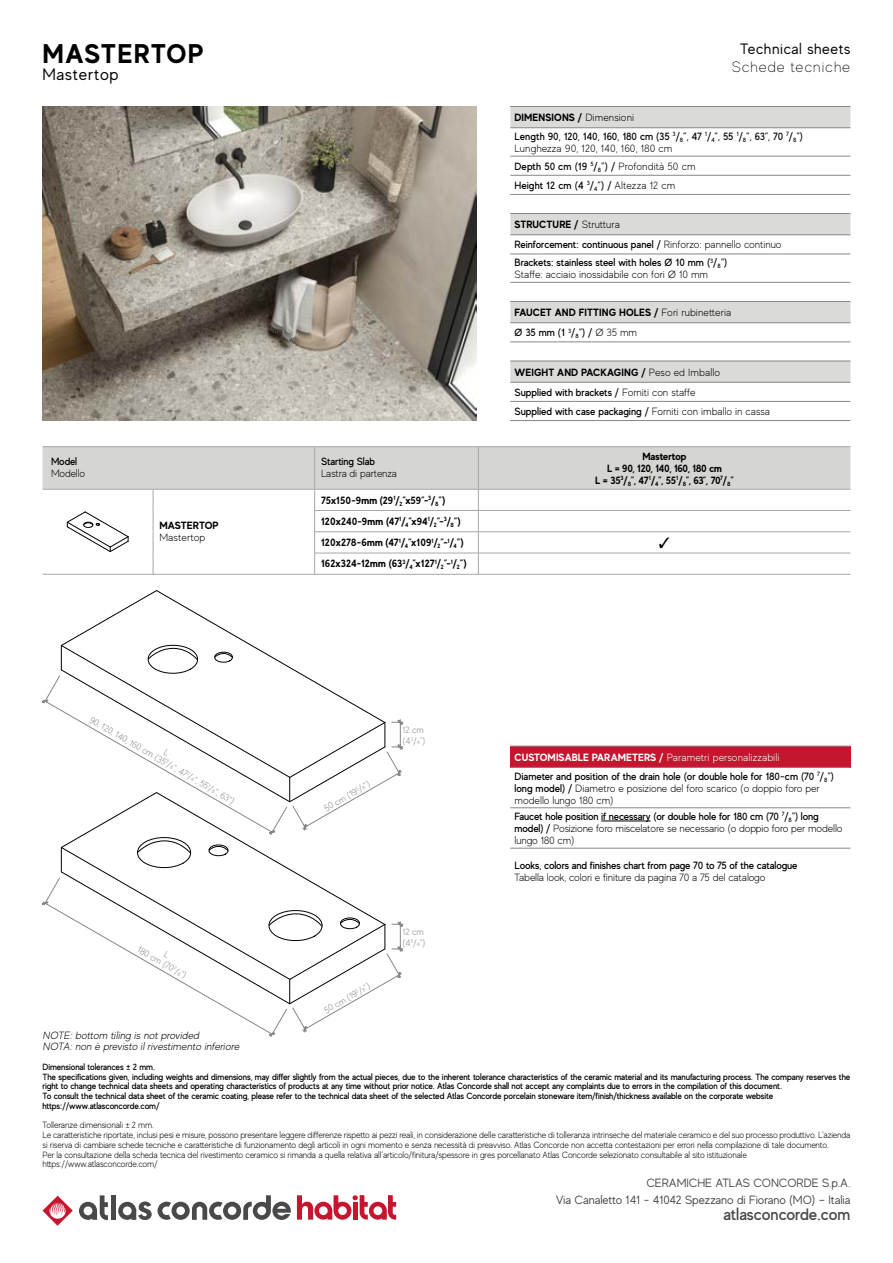
<style>
.page{position:relative;width:893px;height:1263px;background:#fff}
.page>*{position:absolute;margin:0;border:0;box-sizing:border-box;transform-origin:0 0}
.t1{font:700 27px "MADE Evolve Sans";letter-spacing:.045em;color:#000}
.t2{font:500 16.5px "MADE Evolve Sans";letter-spacing:-.005em;color:#4a4948}
.t3{font:16.5px "MADE Evolve Sans";letter-spacing:.04em;color:#000}
.t4{font:15px "MADE Evolve Sans";letter-spacing:.04em;color:#000}
.t5{font:100 15px "MADE Evolve Sans";letter-spacing:.035em;color:#000}
.t6{font:12px/16.5px "MADE Evolve Sans";color:#4a4948;text-align:right}
.t7{font:300 10.5px/12px "MADE Evolve Sans";letter-spacing:-.01em;color:#000}
.t8{font:500 10.5px/18.8px "MADE Evolve Sans";letter-spacing:-.005em;color:#000}
.t9{font:700 10.5px/21.3px "MADE Evolve Sans";letter-spacing:-.01em;color:#000}
.t10{font:italic 300 10.5px/10.5px "MADE Evolve Sans";color:#000}
.t11{font:700 10.5px/12px "MADE Evolve Sans";letter-spacing:-.04em;color:#000;text-align:center}
.t12{font:700 10.5px/20.2px "MADE Evolve Sans";letter-spacing:.01em;color:#000}
.t13{font:300 10.5px "MADE Evolve Sans";letter-spacing:.01em;color:#000}
.t14{font:300 9.15px/9.1px "MADE Evolve Sans";letter-spacing:-.015em;color:#878786;text-align:center}
.t15{font:300 9px/9.8px "MADE Evolve Sans";letter-spacing:-.025em;color:#000;scale:.96 1}
.t16{font:500 9px/9.8px "MADE Evolve Sans";letter-spacing:-.015em;color:#000}
.s1{font-size:5.25px}
.s2{font-weight:700}
.s3{font-weight:300}
.s4{font-weight:500}
.s5{font-weight:700;color:#fff}
.s6{font-weight:300;color:#fff}
</style>
<div class="page">
<div style="left:111px;top:1195px;width:5px;height:25px;background:#4a4948"></div>
<svg style="left:79px;top:1195px;width:29px;height:25px"></svg>
<svg style="left:158px;top:1195px;width:133px;height:25px"></svg>
<svg style="left:118px;top:1201px;width:34px;height:19px"></svg>
<svg style="left:43px;top:1196px;width:30px;height:30px"></svg>
<svg style="left:297px;top:1195px;width:99px;height:25px"></svg>
<img style="left:43px;top:106px;width:433px;height:315px">
<svg style="left:510px;top:107px;width:340px;height:128px"></svg>
<svg style="left:510px;top:302px;width:340px;height:80px"></svg>
<hr style="left:510px;top:156px;width:340px;height:1px;background:#878786">
<hr style="left:510px;top:194px;width:340px;height:1px;background:#878786">
<hr style="left:510px;top:282px;width:340px;height:1px;background:#878786">
<hr style="left:510px;top:106px;width:340px;height:1px;background:#878786">
<hr style="left:510px;top:213px;width:340px;height:1px;background:#878786">
<hr style="left:510px;top:301px;width:340px;height:1px;background:#878786">
<hr style="left:510px;top:361px;width:340px;height:1px;background:#878786">
<hr style="left:510px;top:127px;width:340px;height:1px;background:#878786">
<hr style="left:510px;top:175px;width:340px;height:1px;background:#878786">
<hr style="left:510px;top:235px;width:340px;height:1px;background:#878786">
<hr style="left:510px;top:322px;width:340px;height:1px;background:#878786">
<hr style="left:510px;top:254px;width:340px;height:1px;background:#878786">
<hr style="left:510px;top:342px;width:340px;height:1px;background:#878786">
<hr style="left:510px;top:382px;width:340px;height:1px;background:#878786">
<hr style="left:510px;top:401px;width:340px;height:1px;background:#878786">
<hr style="left:510px;top:420px;width:340px;height:1px;background:#878786">
<svg style="left:42px;top:590px;width:362px;height:447px"></svg>
<hr style="left:43px;top:574px;width:110px;height:1px;background:#a7a7a7">
<hr style="left:153px;top:574px;width:162px;height:1px;background:#a7a7a7">
<hr style="left:315px;top:574px;width:163px;height:1px;background:#a7a7a7">
<hr style="left:478px;top:574px;width:372px;height:1px;background:#a7a7a7">
<hr style="left:315px;top:446px;width:163px;height:1px;background:#a7a7a7">
<hr style="left:478px;top:446px;width:372px;height:1px;background:#a7a7a7">
<hr style="left:43px;top:446px;width:110px;height:1px;background:#a7a7a7">
<hr style="left:153px;top:446px;width:162px;height:1px;background:#a7a7a7">
<div style="left:510px;top:746px;width:340px;height:21px;background:#c6152e"></div>
<hr style="left:510px;top:746px;width:340px;height:1px;background:#878786">
<hr style="left:510px;top:767px;width:340px;height:1px;background:#878786">
<hr style="left:510px;top:807px;width:340px;height:1px;background:#878786">
<hr style="left:510px;top:848px;width:340px;height:1px;background:#878786">
<hr style="left:601px;top:821px;width:50px;height:1px;background:#000">
<svg style="left:43px;top:447px;width:807px;height:127px"></svg>
<h1 class="t1" style="left:43px;top:36px;width:163px">MASTERTOP</h1>
<h2 class="t3" style="left:43px;top:64px;width:77px">Mastertop</h2>
<p class="t8" style="left:51px;top:452px;width:28px">Model</p>
<p class="t7" style="left:51px;top:467px;width:36px">Modello</p>
<p class="t9" style="left:159px;top:514px;width:61px">MASTERTOP</p>
<p class="t13" style="left:159px;top:531px;width:48px">Mastertop</p>
<p class="t14" style="left:97px;top:707px;width:167px;rotate:30deg">L<br>90, 120, 140, 160 cm (35<sup>3</sup>/<span class="s1">8</span>”, 47<sup>1</sup>/<span class="s1">4</span>”, 55<sup>1</sup>/<span class="s1">8</span>”, 63”)</p>
<p class="t14" style="left:145px;top:936px;width:57px;rotate:30deg">L<br>180 cm (70<sup>7</sup>/<span class="s1">8</span>”)</p>
<p class="t8" style="left:321px;top:452px;width:55px">Starting Slab</p>
<p class="t7" style="left:321px;top:467px;width:78px">Lastra di partenza</p>
<p class="t9" style="left:321px;top:489px;width:144px">75x150-9mm (29<sup>1</sup>/<sub>2</sub>”x59”-<sup>3</sup>/<sub>8</sub>”)<br>120x240-9mm (47<sup>1</sup>/<sub>4</sub>”x94<sup>1</sup>/<sub>2</sub>”-<sup>3</sup>/<sub>8</sub>”)<br>120x278-6mm (47<sup>1</sup>/<sub>4</sub>”x109<sup>1</sup>/<sub>2</sub>”-<sup>1</sup>/<sub>4</sub>”)</p>
<p class="t9" style="left:321px;top:553px;width:147px">162x324-12mm (63<sup>3</sup>/<sub>4</sub>”x127<sup>1</sup>/<sub>2</sub>”-<sup>1</sup>/<sub>2</sub>”)</p>
<h3 class="t4" style="left:740px;top:39px;width:112px">Technical sheets</h3>
<h3 class="t5" style="left:732px;top:58px;width:120px">Schede tecniche</h3>
<p class="t8" style="left:514px;top:108px;width:290px"><span class="s2">DIMENSIONS /</span> <span class="s3">Dimensioni<br></span>Length 90, 120, 140, 160, 180 cm (35 <sup>3</sup>/<sub>8</sub>”, 47 <sup>1</sup>/<sub>4</sub>”, 55 <sup>1</sup>/<sub>8</sub>”, 63”, 70 <sup>7</sup>/<sub>8</sub>”)</p>
<p class="t7" style="left:514px;top:139px;width:183px;line-height:17.7px">Lunghezza 90, 120, 140, 160, 180 cm<br><span class="s4">Depth 50 cm (19</span> <sup>5</sup><span class="s4">/</span><sub>8</sub><span class="s4">”) /</span> Profondità 50 cm</p>
<p class="t8" style="left:514px;top:175px;width:162px">Height 12 cm (4 <sup>3</sup>/<sub>4</sub>”) / <span class="s3">Altezza 12 cm</span></p>
<p class="t7" style="left:514px;top:214px;width:268px;line-height:20.2px"><span class="s2">STRUCTURE /</span> Struttura<br><span class="s4">Reinforcement: continuous panel /</span> Rinforzo: pannello continuo</p>
<p class="t8" style="left:514px;top:256px;width:214px;line-height:12px">Brackets: stainless steel with holes Ø 10 mm (<sup>3</sup>/<sub>8</sub>”)<br><span class="s3">Staffe: acciaio inossidabile con fori Ø 10 mm</span></p>
<p class="t12" style="left:514px;top:302px;width:218px">FAUCET AND FITTING HOLES / <span class="s3">Fori rubinetteria<br></span><span class="s4">Ø 35 mm (1</span> <sup>3</sup><span class="s4">/</span><sub>8</sub><span class="s4">”) /</span> <span class="s3">Ø 35 mm</span></p>
<p class="t7" style="left:514px;top:362px;width:207px;line-height:20.2px"><span class="s2">WEIGHT AND PACKAGING /</span> Peso ed Imballo<br><span class="s4">Supplied with brackets /</span> Forniti con staffe</p>
<p class="t8" style="left:514px;top:402px;width:257px">Supplied with case packaging / <span class="s3">Forniti con imballo in cassa</span></p>
<p class="t11" style="left:595px;top:450px;width:140px">Mastertop<br>L = 90, 120, 140, 160, 180 cm<br>L = 35<sup>3</sup>/<sub>8</sub>”, 47<sup>1</sup>/<sub>4</sub>”, 55<sup>1</sup>/<sub>8</sub>”, 63”, 70<sup>7</sup>/<sub>8</sub>”</p>
<p class="t14" style="left:322px;top:805px;width:53px;rotate:-30deg">50 cm (19<sup>5</sup>/<span class="s1">8</span>”)</p>
<p class="t14" style="left:403px;top:724px;width:24px;line-height:10.9px;text-align:left">12 cm (4<sup>3</sup>/<span class="s1">4</span>”)</p>
<p class="t14" style="left:322px;top:1007px;width:53px;rotate:-30deg">50 cm (19<sup>5</sup>/<span class="s1">8</span>”)</p>
<p class="t14" style="left:403px;top:926px;width:24px;line-height:10.9px;text-align:left">12 cm (4<sup>3</sup>/<span class="s1">4</span>”)</p>
<p class="t8" style="left:514px;top:747px;width:321px"><span class="s5">CUSTOMISABLE PARAMETERS /</span> <span class="s6">Parametri personalizzabili<br></span>Diameter and position of the drain hole (or double hole for 180-cm (70 <sup>7</sup>/<sub>8</sub>”)</p>
<p class="t7" style="left:514px;top:782px;width:307px"><span class="s4">long model) /</span> Diametro e posizione del foro scarico (o doppio foro per modello lungo 180 cm)</p>
<p class="t7" style="left:514px;top:810px;width:329px"><span class="s4">Faucet hole position if necessary (or double hole for 180 cm (70</span> <sup>7</sup><span class="s4">/</span><sub>8</sub><span class="s4">”) long model) /</span> Posizione foro miscelatore se necessario (o doppio foro per modello lungo 180 cm)</p>
<p class="t8" style="left:514px;top:856px;width:284px">Looks, colors and finishes chart from page 70 to 75 of the catalogue</p>
<p class="t7" style="left:514px;top:871px;width:252px">Tabella look, colori e finiture da pagina 70 a 75 del catalogo</p>
<p class="t10" style="left:43px;top:1030px;width:200px">NOTE: bottom tiling is not provided<br>NOTA: non è previsto il rivestimento inferiore</p>
<p class="t16" style="left:43px;top:1061px;width:809px">Dimensional tolerances ± 2 mm.<br>The specifications given, including weights and dimensions, may differ slightly from the actual pieces, due to the inherent tolerance characteristics of the ceramic material and its manufacturing process. The company reserves the right to change technical data sheets and operating characteristics of products at any time without prior notice. Atlas Concorde shall not accept any complaints due to errors in the compilation of this document.<br>To consult the technical data sheet of the ceramic coating, please refer to the technical data sheet of the selected Atlas Concorde porcelain stoneware item/finish/thickness available on the corporate website https://www.atlasconcorde.com/</p>
<p class="t15" style="left:43px;top:1120px;width:843px">Tolleranze dimensionali ± 2 mm.<br>Le caratteristiche riportate, inclusi pesi e misure, possono presentare leggere differenze rispetto ai pezzi reali, in considerazione delle caratteristiche di tolleranza intrinseche del materiale ceramico e del suo processo produttivo. L’azienda si riserva di cambiare schede tecniche e caratteristiche di funzionamento degli articoli in ogni momento e senza necessità di preavviso. Atlas Concorde non accetta contestazioni per errori nella compilazione di tale documento.<br>Per la consultazione della scheda tecnica del rivestimento ceramico si rimanda a quella relativa all’articolo/finitura/spessore in gres porcellanato Atlas Concorde selezionato consultabile al sito istituzionale https://www.atlasconcorde.com/</p>
<h3 class="t6" style="left:556px;top:1175px;width:296px">CERAMICHE ATLAS CONCORDE S.p.A.<br>Via Canaletto 141 - 41042 Spezzano di Fiorano (MO) – Italia</h3>
<h2 class="t2" style="left:723px;top:1204px;width:129px">atlasconcorde.com</h2>
</div>
